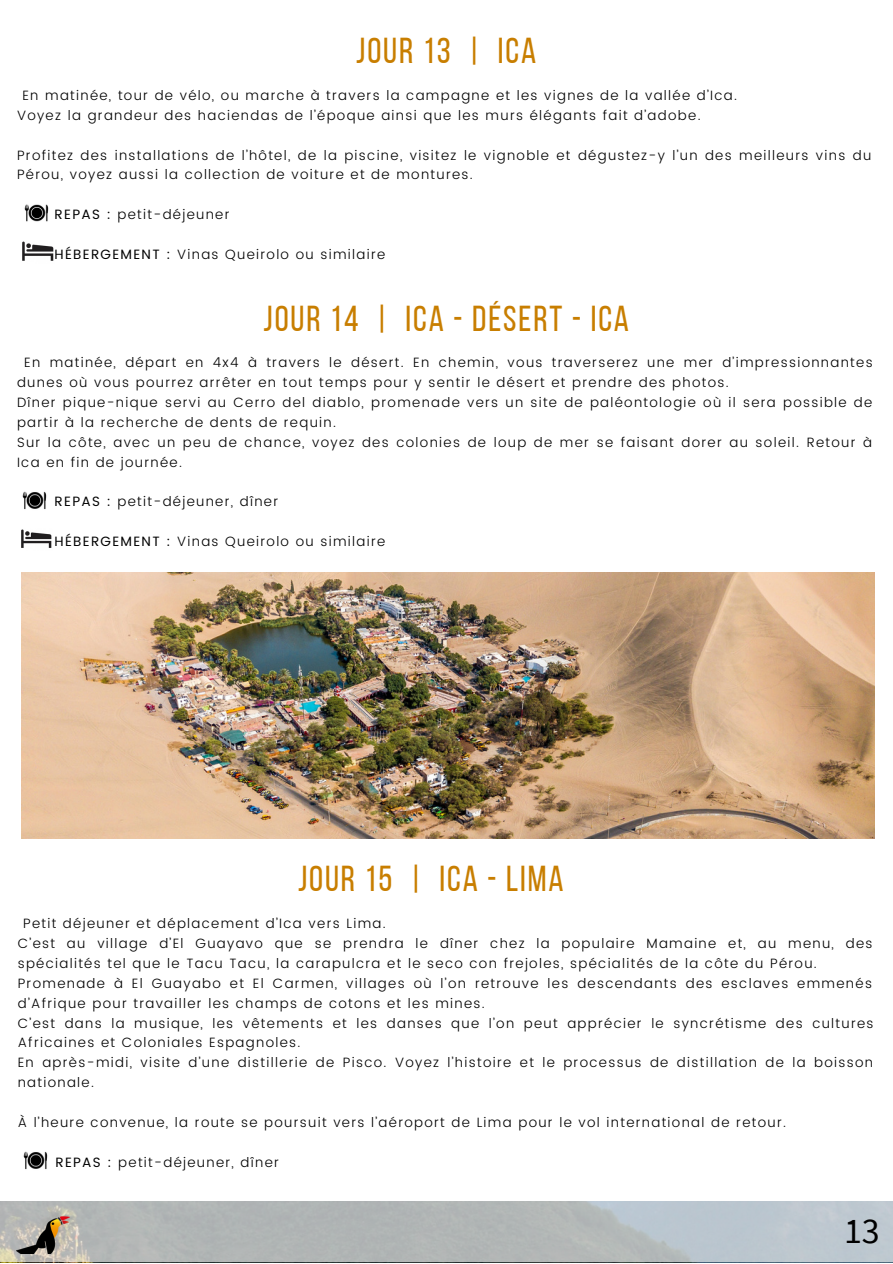
<style>
.page{position:relative;width:893px;height:1264px;background:#fff}
.page>*{position:absolute;margin:0;border:0;box-sizing:border-box;transform-origin:0 0}
.t1{font:36px "Bebas Neue";letter-spacing:.055em;color:#c87e00}
.t2{font:36px "Source Sans Pro";color:#000}
.t3{font:300 13.5px/19.8px "Poppins";letter-spacing:.1em;color:#000}
.s1{font-weight:400}
</style>
<div class="page">
<img style="left:24px;top:204px;width:25px;height:18px">
<img style="left:22px;top:241px;width:32px;height:20px">
<svg style="left:0;top:1201px;width:892px;height:61px;background:#b5bbbd"></svg>
<img style="left:17px;top:1210px;width:53px;height:43px">
<img style="left:22px;top:491px;width:25px;height:19px">
<img style="left:21px;top:529px;width:31px;height:19px">
<img style="left:23px;top:1151px;width:25px;height:19px">
<img style="left:22px;top:573px;width:852px;height:265px">
<p class="t1" style="left:356px;top:36px;width:181px">JOUR 13 | ICA</p>
<p class="t3" style="left:22px;top:85px;width:716px">En matinée, tour de vélo, ou marche à travers la campagne et les vignes de la vallée d’Ica.</p>
<p class="t3" style="left:17px;top:105px;width:685px">Voyez la grandeur des haciendas de l’époque ainsi que les murs élégants fait d’adobe.</p>
<p class="t3" style="left:17px;top:145px;width:855px">Profitez des installations de l’hôtel, de la piscine, visitez le vignoble et dégustez-y l’un des meilleurs vins du<br>Pérou, voyez aussi la collection de voiture et de montures.</p>
<p class="t3" style="left:55px;top:204px;width:176px"><span class="s1">REPAS :</span> petit-déjeuner</p>
<p class="t3" style="left:55px;top:244px;width:332px"><span class="s1">HÉBERGEMENT :</span> Vinas Queirolo ou similaire</p>
<p class="t1" style="left:263px;top:304px;width:367px">JOUR 14 | ICA - DÉSERT - ICA</p>
<p class="t3" style="left:17px;top:353px;width:857px;text-indent:7px">En matinée, départ en 4x4 à travers le désert. En chemin, vous traverserez une mer d’impressionnantes dunes où vous pourrez arrêter en tout temps pour y sentir le désert et prendre des photos.</p>
<p class="t3" style="left:17px;top:392px;width:856px">Dîner pique-nique servi au Cerro del diablo, promenade vers un site de paléontologie où il sera possible de partir à la recherche de dents de requin.</p>
<p class="t3" style="left:17px;top:432px;width:856px">Sur la côte, avec un peu de chance, voyez des colonies de loup de mer se faisant dorer au soleil. Retour à<br>Ica en fin de journée.</p>
<p class="t3" style="left:55px;top:492px;width:225px"><span class="s1">REPAS :</span> petit-déjeuner, dîner</p>
<p class="t3" style="left:55px;top:531px;width:332px"><span class="s1">HÉBERGEMENT :</span> Vinas Queirolo ou similaire</p>
<p class="t1" style="left:298px;top:864px;width:267px">JOUR 15 | ICA - LIMA</p>
<p class="t3" style="left:23px;top:913px;width:364px">Petit déjeuner et déplacement d’Ica vers Lima.</p>
<p class="t3" style="left:18px;top:933px;width:856px">C’est au village d’El Guayavo que se prendra le dîner chez la populaire Mamaine et, au menu, des spécialités tel que le Tacu Tacu, la carapulcra et le seco con frejoles, spécialités de la côte du Pérou.</p>
<p class="t3" style="left:18px;top:973px;width:855px">Promenade à El Guayabo et El Carmen, villages où l’on retrouve les descendants des esclaves emmenés d’Afrique pour travailler les champs de cotons et les mines.</p>
<p class="t3" style="left:18px;top:1013px;width:857px">C’est dans la musique, les vêtements et les danses que l’on peut apprécier le syncrétisme des cultures<br>Africaines et Coloniales Espagnoles.</p>
<p class="t3" style="left:18px;top:1052px;width:856px">En après-midi, visite d’une distillerie de Pisco. Voyez l’histoire et le processus de distillation de la boisson nationale.</p>
<p class="t3" style="left:18px;top:1112px;width:769px">À l’heure convenue, la route se poursuit vers l’aéroport de Lima pour le vol international de retour.</p>
<p class="t3" style="left:55px;top:1151px;width:225px"><span class="s1">REPAS :</span> petit-déjeuner, dîner</p>
<p class="t2" style="left:844px;top:1207px;width:37px">13</p>
</div>
